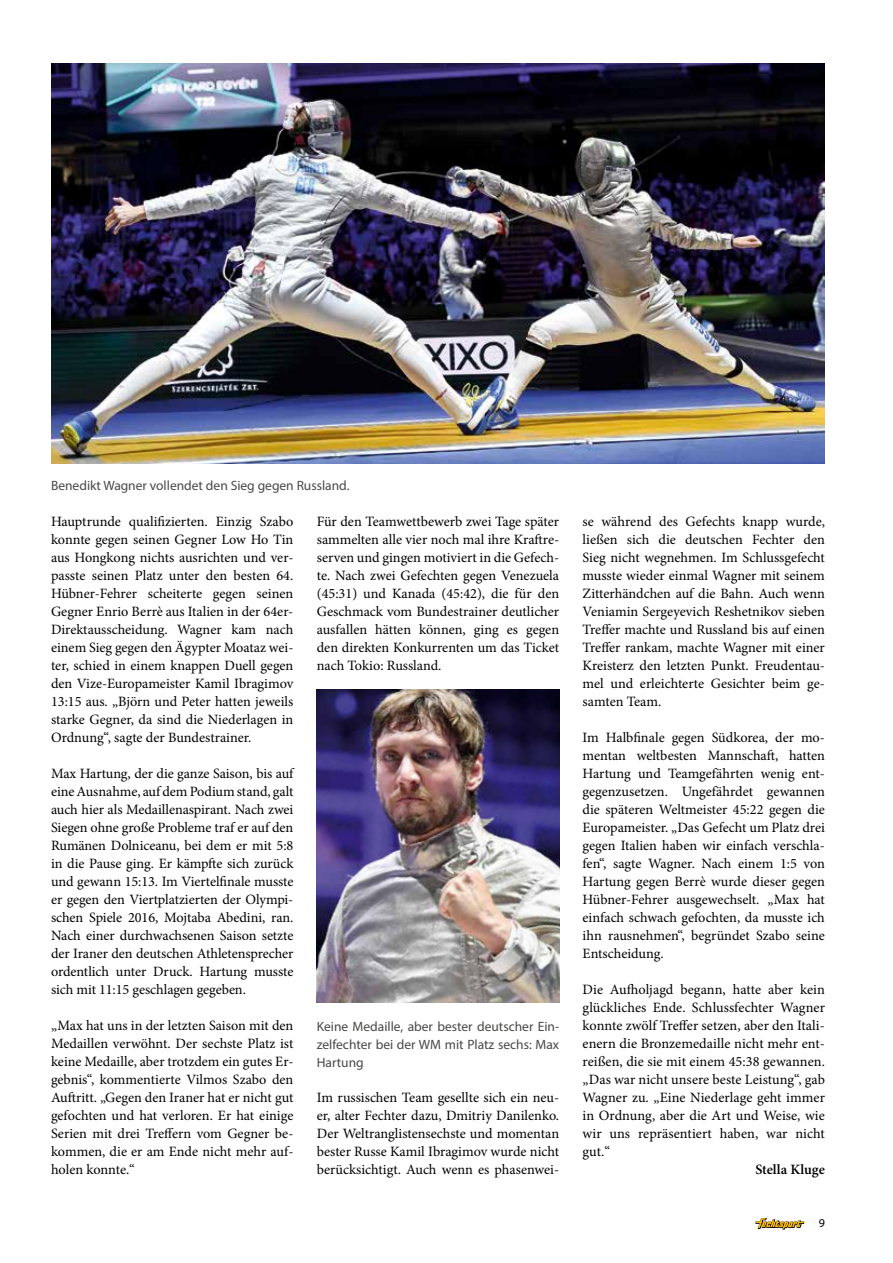
<style>
.page{position:relative;width:893px;height:1263px;background:#fff}
.page>*{position:absolute;margin:0;border:0;box-sizing:border-box;transform-origin:0 0}
.t1{font:14.25px/18px "Minion Pro";color:#000;text-align:justify}
.t2{font:600 14.25px "Minion Pro";letter-spacing:-.005em;color:#000}
.t3{font:13.5px/18px "Myriad Pro";color:#484847;text-align:justify}
.t4{font:12px "Myriad Pro";color:#000}
</style>
<div class="page">
<img style="left:317px;top:690px;width:242px;height:312px">
<img style="left:51px;top:64px;width:774px;height:399px">
<svg style="left:756px;top:1218px;width:48px;height:11px"></svg>
<p class="t3" style="left:51px;top:477px;width:300px">Benedikt Wagner vollendet den Sieg gegen Russland.</p>
<p class="t1" style="left:51px;top:513px;width:244px">Hauptrunde qualifizierten. Einzig Szabo konnte gegen seinen Gegner Low Ho Tin aus Hongkong nichts ausrichten und ver&shy;passte seinen Platz unter den besten 64.<br>Hübner-Fehrer scheiterte gegen seinen Gegner Enrio Berrè aus Italien in der 64er-Direktausscheidung. Wagner kam nach einem Sieg gegen den Ägypter Moataz wei&shy;ter, schied in einem knappen Duell gegen den Vize-Europameister Kamil Ibragimov 13:15 aus. „Björn und Peter hatten jeweils starke Gegner, da sind die Niederlagen in Ordnung“, sagte der Bundestrainer.</p>
<p class="t1" style="left:51px;top:765px;width:244px">Max Hartung, der die ganze Saison, bis auf eine Ausnahme, auf dem Podium stand, galt auch hier als Medaillenaspirant. Nach zwei Siegen ohne große Probleme traf er auf den Rumänen Dolniceanu, bei dem er mit 5:8 in die Pause ging. Er kämpfte sich zurück und gewann 15:13. Im Viertelfinale musste er gegen den Viertplatzierten der Olympi&shy;schen Spiele 2016, Mojtaba Abedini, ran.<br>Nach einer durchwachsenen Saison setzte der Iraner den deutschen Athletensprecher ordentlich unter Druck. Hartung musste sich mit 11:15 geschlagen gegeben.</p>
<p class="t1" style="left:51px;top:1017px;width:244px">„Max hat uns in der letzten Saison mit den Medaillen verwöhnt. Der sechste Platz ist keine Medaille, aber trotzdem ein gutes Er&shy;gebnis“, kommentierte Vilmos Szabo den Auftritt. „Gegen den Iraner hat er nicht gut gefochten und hat verloren. Er hat einige Serien mit drei Treffern vom Gegner be&shy;kommen, die er am Ende nicht mehr auf&shy;holen konnte.“</p>
<p class="t1" style="left:317px;top:513px;width:244px">Für den Teamwettbewerb zwei Tage später sammelten alle vier noch mal ihre Kraftre&shy;serven und gingen motiviert in die Gefech&shy;te. Nach zwei Gefechten gegen Venezuela (45:31) und Kanada (45:42), die für den Geschmack vom Bundestrainer deutlicher ausfallen hätten können, ging es gegen den direkten Konkurrenten um das Ticket nach Tokio: Russland.</p>
<p class="t3" style="left:317px;top:1017px;width:244px">Keine Medaille, aber bester deutscher Ein&shy;zelfechter bei der WM mit Platz sechs: Max Hartung</p>
<p class="t1" style="left:317px;top:1089px;width:244px">Im russischen Team gesellte sich ein neu&shy;er, alter Fechter dazu, Dmitriy Danilenko.<br>Der Weltranglistensechste und momentan bester Russe Kamil Ibragimov wurde nicht berücksichtigt. Auch wenn es phasenwei-</p>
<p class="t1" style="left:583px;top:513px;width:244px">se während des Gefechts knapp wurde, ließen sich die deutschen Fechter den Sieg nicht wegnehmen. Im Schlussgefecht musste wieder einmal Wagner mit seinem Zitterhändchen auf die Bahn. Auch wenn Veniamin Sergeyevich Reshetnikov sieben Treffer machte und Russland bis auf einen Treffer rankam, machte Wagner mit einer Kreisterz den letzten Punkt. Freudentau&shy;mel und erleichterte Gesichter beim ge&shy;samten Team.</p>
<p class="t1" style="left:583px;top:729px;width:244px">Im Halbfinale gegen Südkorea, der mo&shy;mentan weltbesten Mannschaft, hatten Hartung und Teamgefährten wenig ent&shy;gegenzusetzen. Ungefährdet gewannen die späteren Weltmeister 45:22 gegen die Europameister. „Das Gefecht um Platz drei gegen Italien haben wir einfach verschla&shy;fen“, sagte Wagner. Nach einem 1:5 von Hartung gegen Berrè wurde dieser gegen Hübner-Fehrer ausgewechselt. „Max hat einfach schwach gefochten, da musste ich ihn rausnehmen“, begründet Szabo seine Entscheidung.</p>
<p class="t1" style="left:583px;top:981px;width:244px">Die Aufholjagd begann, hatte aber kein glückliches Ende. Schlussfechter Wagner konnte zwölf Treffer setzen, aber den Itali&shy;enern die Bronzemedaille nicht mehr ent&shy;reißen, die sie mit einem 45:38 gewannen. „Das war nicht unsere beste Leistung“, gab Wagner zu. „Eine Niederlage geht immer in Ordnung, aber die Art und Weise, wie wir uns repräsentiert haben, war nicht gut.“</p>
<p class="t2" style="left:755px;top:1160px;width:71px">Stella Kluge</p>
<p class="t4" style="left:819px;top:1216px;width:8px">9</p>
</div>
